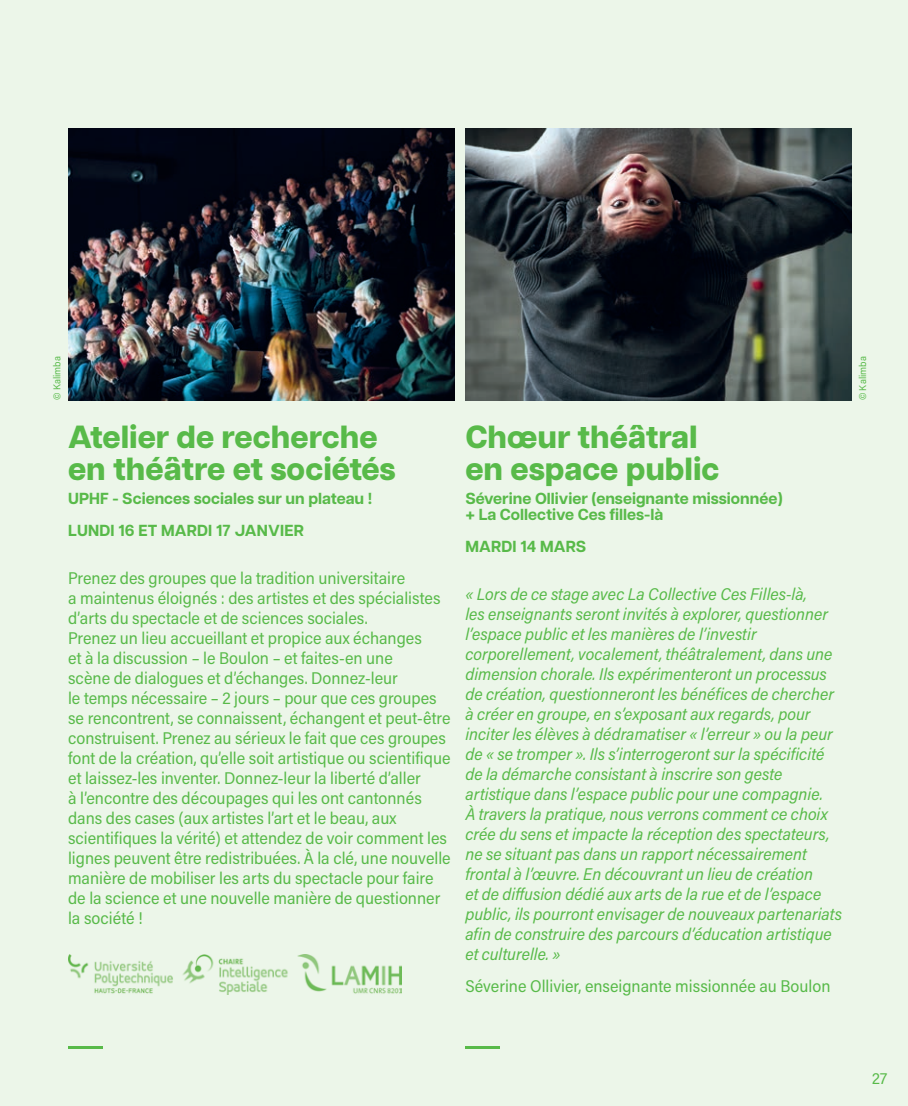
<style>
.page{position:relative;width:908px;height:1106px;background:#fff}
.page>*{position:absolute;margin:0;border:0;box-sizing:border-box;transform-origin:0 0}
.t1{font:800 32px/32px "Articulat CF";color:#58ba49}
.t2{font:italic 17px/20px "Acumin Pro Semi Cond";color:#58ba49}
.t3{font:17px/20px "Acumin Pro Semi Cond";color:#58ba49}
.t4{font:700 16px/32px "Articulat CF";color:#58ba49}
.t5{font:16px "Acumin Pro Semi Cond";color:#58ba49}
.t6{font:10px "Acumin Pro Semi Cond";color:#58ba49}
</style>
<div class="page">
<div style="left:0;top:0;width:907px;height:1106px;background:#ecf6e9"></div>
<hr style="left:68px;top:1046px;width:34px;height:2px;background:#58ba49">
<hr style="left:465px;top:1046px;width:34px;height:2px;background:#58ba49">
<img style="left:68px;top:954px;width:333px;height:40px">
<img style="left:68px;top:128px;width:386px;height:272px">
<img style="left:465px;top:128px;width:385px;height:272px">
<p class="t6" style="left:50px;top:400px;width:46px;rotate:-90deg">© Kalimba</p>
<p class="t6" style="left:855px;top:400px;width:46px;rotate:-90deg">© Kalimba</p>
<h1 class="t1" style="left:68px;top:420px;width:329px">Atelier de recherche en théâtre et sociétés</h1>
<p class="t4" style="left:68px;top:482px;width:305px">UPHF - Sciences sociales sur un plateau !<br>LUNDI 16 ET MARDI 17 JANVIER</p>
<p class="t3" style="left:68px;top:567px;width:384px">Prenez des groupes que la tradition universitaire<br>a maintenus éloignés : des artistes et des spécialistes d’arts du spectacle et de sciences sociales.<br>Prenez un lieu accueillant et propice aux échanges<br>et à la discussion – le Boulon – et faites-en une<br>scène de dialogues et d’échanges. Donnez-leur<br>le temps nécessaire – 2 jours – pour que ces groupes se rencontrent, se connaissent, échangent et peut-être construisent. Prenez au sérieux le fait que ces groupes font de la création, qu’elle soit artistique ou scientifique et laissez-les inventer. Donnez-leur la liberté d’aller<br>à l’encontre des découpages qui les ont cantonnés dans des cases (aux artistes l’art et le beau, aux scientifiques la vérité) et attendez de voir comment les lignes peuvent être redistribuées. À la clé, une nouvelle manière de mobiliser les arts du spectacle pour faire de la science et une nouvelle manière de questionner la société !</p>
<h1 class="t1" style="left:465px;top:420px;width:255px">Chœur théâtral en espace public</h1>
<p class="t4" style="left:465px;top:490px;width:319px;line-height:16px">Séverine Ollivier (enseignante missionnée) + La Collective Ces filles-là</p>
<p class="t4" style="left:465px;top:530px;width:122px">MARDI 14 MARS</p>
<p class="t2" style="left:465px;top:583px;width:378px">« Lors de ce stage avec La Collective Ces Filles-là,<br>les enseignants seront invités à explorer, questionner l’espace public et les manières de l’investir corporellement, vocalement, théâtralement, dans une dimension chorale. Ils expérimenteront un processus de création, questionneront les bénéfices de chercher à créer en groupe, en s’exposant aux regards, pour inciter les élèves à dédramatiser « l’erreur » ou la peur de « se tromper ». Ils s’interrogeront sur la spécificité de la démarche consistant à inscrire son geste artistique dans l’espace public pour une compagnie.<br>À travers la pratique, nous verrons comment ce choix crée du sens et impacte la réception des spectateurs, ne se situant pas dans un rapport nécessairement frontal à l’œuvre. En découvrant un lieu de création<br>et de diffusion dédié aux arts de la rue et de l’espace public, ils pourront envisager de nouveaux partenariats afin de construire des parcours d’éducation artistique et culturelle. »</p>
<p class="t3" style="left:465px;top:975px;width:366px">Séverine Ollivier, enseignante missionnée au Boulon</p>
<p class="t5" style="left:871px;top:1067px;width:17px">27</p>
</div>
